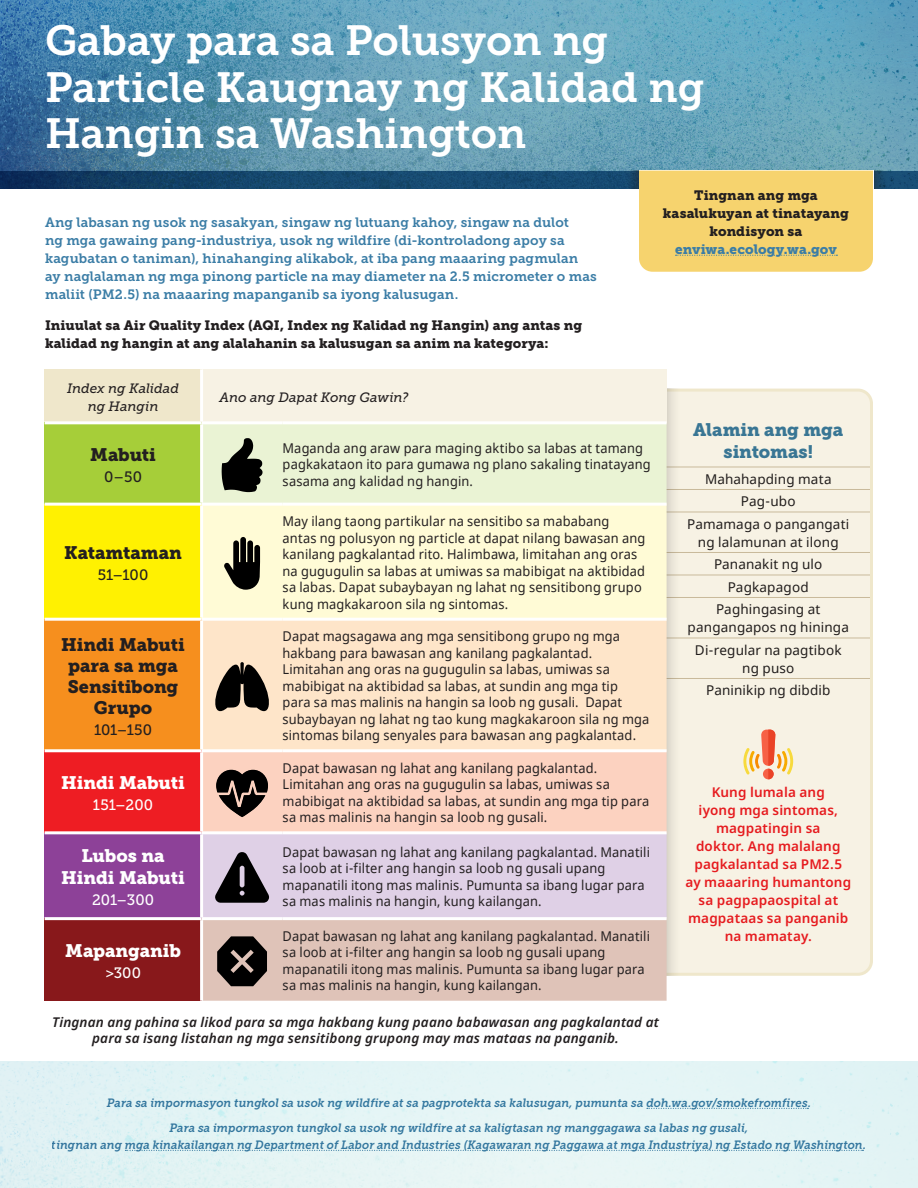
<style>
.page{position:relative;width:918px;height:1188px;background:#fff}
.page>*{position:absolute;margin:0;border:0;box-sizing:border-box;transform-origin:0 0}
.Document_Header{font:42px/46.5px "Museo Slab 700";color:#fff}
.AQI{font:18px/21px "Museo Slab 900";letter-spacing:-.005em;color:#231f20;text-align:center}
.AQI-2{font:18px/22.5px "Museo Slab 900";letter-spacing:-.005em;color:#fff;text-align:center}
.t1{font:18px/22.5px "Museo Slab 900";letter-spacing:-.005em;color:#3b7da6;text-align:center}
.Numbers{font:15px "Museo Slab 500";letter-spacing:.005em;color:#fff}
.Numbers-2{font:15px "Museo Slab 500";color:#231f20}
.Text{font:13.5px/16.5px "Noto Sans";letter-spacing:.01em;color:#231f20;scale:.95 1}
.Text-2{font:13.5px/18px "Museo Slab 700";letter-spacing:.005em;color:#3b7da6}
.Text-3{font:13.5px/18px "Museo Slab 900";letter-spacing:.005em;color:#231f20}
.Text-4{font:13.5px/22.5px "Noto Sans";letter-spacing:.01em;color:#231f20;text-align:center}
.t2{font:600 13.5px/18px "Noto Sans";letter-spacing:.01em;color:#ee1d23;text-align:center}
.Text-5{font:italic 600 13.5px/16.5px "Noto Sans";letter-spacing:.01em;color:#231f20;text-align:center}
.t3{font:italic 13.5px/18px "Museo Slab 500";color:#231f20;text-align:center}
.t4{font:italic 12px/25.5px "Museo Slab 700";letter-spacing:.005em;color:#3b7da6;text-align:center;scale:.95 1}
.s1{color:#3b7da6}
</style>
<div class="page">
<img style="left:0;top:0;width:918px;height:171px">
<div style="left:0;top:1061px;width:918px;height:127px;background:#e3f4f5"></div>
<svg style="left:0;top:171px;width:918px;height:18px;background:#14446b"></svg>
<div style="left:624px;top:171px;width:264px;height:18px;background:#231f20;opacity:.8"></div>
<div style="left:649px;top:390px;width:223px;height:584px;background:#f7f2e4;border-radius:14px"></div>
<hr style="left:649px;top:467px;width:221px;height:1px;background:#d0c5ae">
<hr style="left:649px;top:489px;width:221px;height:1px;background:#d0c5ae">
<hr style="left:649px;top:512px;width:221px;height:1px;background:#d0c5ae">
<hr style="left:649px;top:552px;width:221px;height:1px;background:#d0c5ae">
<hr style="left:649px;top:575px;width:221px;height:1px;background:#d0c5ae">
<hr style="left:649px;top:597px;width:221px;height:1px;background:#d0c5ae">
<hr style="left:649px;top:638px;width:221px;height:1px;background:#d0c5ae">
<hr style="left:649px;top:678px;width:221px;height:1px;background:#d0c5ae">
<svg style="left:743px;top:730px;width:50px;height:49px"></svg>
<div style="left:648px;top:389px;width:225px;height:587px;border:3px solid #efe7cb;border-radius:14px"></div>
<svg style="left:647px;top:1108px;width:161px;height:1px"></svg>
<svg style="left:125px;top:1150px;width:738px;height:1px"></svg>
<div style="left:630px;top:389px;width:51px;height:587px;background:#231f20;opacity:.3"></div>
<div style="left:45px;top:369px;width:157px;height:54px;background:#efe7cb"></div>
<div style="left:202px;top:369px;width:465px;height:54px;background:#f7f2e4"></div>
<div style="left:45px;top:423px;width:157px;height:81px;background:#a6ce39"></div>
<div style="left:45px;top:504px;width:157px;height:115px;background:#fff101"></div>
<div style="left:203px;top:506px;width:464px;height:112px;background:#fffbd6"></div>
<div style="left:45px;top:619px;width:157px;height:132px;background:#f68f1e"></div>
<div style="left:203px;top:621px;width:464px;height:128px;background:#fee5c9"></div>
<div style="left:45px;top:751px;width:157px;height:82px;background:#ee1d23"></div>
<div style="left:45px;top:833px;width:157px;height:86px;background:#8d4198"></div>
<div style="left:45px;top:919px;width:157px;height:82px;background:#88181b"></div>
<hr style="left:45px;top:503px;width:157px;height:3px;background:#fff">
<hr style="left:283px;top:503px;width:384px;height:3px;background:#fff">
<hr style="left:45px;top:618px;width:157px;height:3px;background:#fff">
<hr style="left:283px;top:618px;width:384px;height:3px;background:#fff">
<hr style="left:45px;top:749px;width:157px;height:3px;background:#fff">
<hr style="left:283px;top:749px;width:384px;height:3px;background:#fff">
<hr style="left:45px;top:831px;width:157px;height:3px;background:#fff">
<hr style="left:45px;top:917px;width:157px;height:3px;background:#fff">
<hr style="left:200px;top:369px;width:3px;height:52px;background:#fff">
<hr style="left:200px;top:424px;width:3px;height:79px;background:#fff">
<hr style="left:200px;top:506px;width:3px;height:112px;background:#fff">
<hr style="left:200px;top:621px;width:3px;height:128px;background:#fff">
<hr style="left:200px;top:752px;width:3px;height:79px;background:#fff">
<hr style="left:200px;top:834px;width:3px;height:83px;background:#fff">
<hr style="left:200px;top:920px;width:3px;height:81px;background:#fff">
<hr style="left:45px;top:421px;width:157px;height:3px;background:#fff">
<hr style="left:202px;top:421px;width:81px;height:3px;background:#fff">
<hr style="left:283px;top:421px;width:384px;height:3px;background:#fff">
<svg style="left:202px;top:423px;width:465px;height:81px;background:#e1eacd"></svg>
<svg style="left:224px;top:537px;width:36px;height:53px;background:#5b594c"></svg>
<svg style="left:215px;top:661px;width:54px;height:53px;background:#61574d"></svg>
<svg style="left:202px;top:751px;width:465px;height:250px;background:#e0c5c4"></svg>
<div style="left:639px;top:171px;width:234px;height:101px;background:#f6d36e"></div>
<p class="Document_Header" style="left:45px;top:18px;width:661px">Gabay para sa Polusyon ng<br>Particle Kaugnay ng Kalidad ng<br>Hangin sa Washington</p>
<p class="Text-2" style="left:45px;top:213px;width:553px">Ang labasan ng usok ng sasakyan, singaw ng lutuang kahoy, singaw na dulot<br>ng mga gawaing pang-industriya, usok ng wildfire (di-kontroladong apoy sa kagubatan o taniman), hinahanging alikabok, at iba pang maaaring pagmulan ay naglalaman ng mga pinong particle na may diameter na 2.5 micrometer o mas maliit (PM2.5) na maaaring mapanganib sa iyong kalusugan.</p>
<p class="Text-3" style="left:45px;top:317px;width:539px">Iniuulat sa Air Quality Index (AQI, Index ng Kalidad ng Hangin) ang antas ng kalidad ng hangin at ang alalahanin sa kalusugan sa anim na kategorya:</p>
<h2 class="t3" style="left:67px;top:379px;width:114px">Index ng Kalidad ng Hangin</h2>
<h2 class="t3" style="left:220px;top:388px;width:191px">Ano ang Dapat Kong Gawin?</h2>
<h1 class="AQI" style="left:90px;top:444px;width:67px">Mabuti</h1>
<p class="Numbers-2" style="left:104px;top:468px;width:39px">0–50</p>
<p class="Text" style="left:283px;top:440px;width:389px">Maganda ang araw para maging aktibo sa labas at tamang pagkakataon ito para gumawa ng plano sakaling tinatayang sasama ang kalidad ng hangin.</p>
<h1 class="AQI" style="left:64px;top:543px;width:119px">Katamtaman</h1>
<p class="Numbers-2" style="left:98px;top:567px;width:52px">51–100</p>
<h1 class="AQI" style="left:61px;top:634px;width:125px">Hindi Mabuti para sa mga<br>Sensitibong<br>Grupo</h1>
<p class="Numbers-2" style="left:94px;top:721px;width:60px">101–150</p>
<p class="Text" style="left:283px;top:514px;width:383px">May ilang taong partikular na sensitibo sa mababang antas ng polusyon ng particle at dapat nilang bawasan ang kanilang pagkalantad rito. Halimbawa, limitahan ang oras na gugugulin sa labas at umiwas sa mabibigat na aktibidad sa labas. Dapat subaybayan ng lahat ng sensitibong grupo kung magkakaroon sila ng sintomas.</p>
<p class="Text" style="left:283px;top:629px;width:388px">Dapat magsagawa ang mga sensitibong grupo ng mga hakbang para bawasan ang kanilang pagkalantad.<br>Limitahan ang oras na gugugulin sa labas, umiwas sa mabibigat na aktibidad sa labas, at sundin ang mga tip<br>para sa mas malinis na hangin sa loob ng gusali. Dapat subaybayan ng lahat ng tao kung magkakaroon sila ng mga sintomas bilang senyales para bawasan ang pagkalantad.</p>
<h2 class="Text-3" style="left:663px;top:186px;width:188px;text-align:center">Tingnan ang mga kasalukuyan at tinatayang kondisyon sa <span class="s1">enviwa.ecology.wa.gov</span></h2>
<h2 class="t1" style="left:693px;top:418px;width:152px">Alamin ang mga sintomas!</h2>
<p class="Text-4" style="left:687px;top:468px;width:163px">Mahahapding mata<br>Pag-ubo<br>Pamamaga o pangangati</p>
<p class="Text-4" style="left:698px;top:531px;width:142px">ng lalamunan at ilong<br>Pananakit ng ulo<br>Pagkapagod<br>Paghingasing at</p>
<p class="Text-4" style="left:688px;top:617px;width:163px">pangangapos ng hininga<br>Di-regular na pagtibok</p>
<p class="Text-4" style="left:706px;top:657px;width:126px">ng puso<br>Paninikip ng dibdib</p>
<h1 class="AQI-2" style="left:61px;top:772px;width:125px">Hindi Mabuti</h1>
<p class="Numbers" style="left:93px;top:796px;width:62px">151–200</p>
<h1 class="AQI-2" style="left:61px;top:844px;width:125px">Lubos na<br>Hindi Mabuti</h1>
<p class="Numbers" style="left:92px;top:892px;width:64px">201–300</p>
<p class="Text" style="left:283px;top:760px;width:387px">Dapat bawasan ng lahat ang kanilang pagkalantad.<br>Limitahan ang oras na gugugulin sa labas, umiwas sa mabibigat na aktibidad sa labas, at sundin ang mga tip para sa mas malinis na hangin sa loob ng gusali.</p>
<p class="Text" style="left:283px;top:844px;width:388px">Dapat bawasan ng lahat ang kanilang pagkalantad. Manatili sa loob at i-filter ang hangin sa loob ng gusali upang mapanatili itong mas malinis. Pumunta sa ibang lugar para sa mas malinis na hangin, kung kailangan.</p>
<p class="Text" style="left:283px;top:928px;width:388px">Dapat bawasan ng lahat ang kanilang pagkalantad. Manatili sa loob at i-filter ang hangin sa loob ng gusali upang mapanatili itong mas malinis. Pumunta sa ibang lugar para sa mas malinis na hangin, kung kailangan.</p>
<p class="Text-5" style="left:52px;top:1014px;width:608px">Tingnan ang pahina sa likod para sa mga hakbang kung paano babawasan ang pagkalantad at para sa isang listahan ng mga sensitibong grupong may mas mataas na panganib.</p>
<h1 class="AQI-2" style="left:65px;top:939px;width:117px">Mapanganib</h1>
<p class="Numbers" style="left:105px;top:964px;width:38px">&gt;300</p>
<p class="t2" style="left:685px;top:784px;width:167px">Kung lumala ang<br>iyong mga sintomas, magpatingin sa<br>doktor. Ang malalang pagkalantad sa PM2.5 ay maaaring humantong sa pagpapaospital at magpataas sa panganib na mamatay.</p>
<p class="t4" style="left:107px;top:1090px;width:743px">Para sa impormasyon tungkol sa usok ng wildfire at sa pagprotekta sa kalusugan, pumunta sa doh.wa.gov/smokefromfires.<br>Para sa impormasyon tungkol sa usok ng wildfire at sa kaligtasan ng manggagawa sa labas ng gusali,</p>
<p class="t4" style="left:52px;top:1132px;width:859px">tingnan ang mga kinakailangan ng Department of Labor and Industries (Kagawaran ng Paggawa at mga Industriya) ng Estado ng Washington.</p>
</div>
